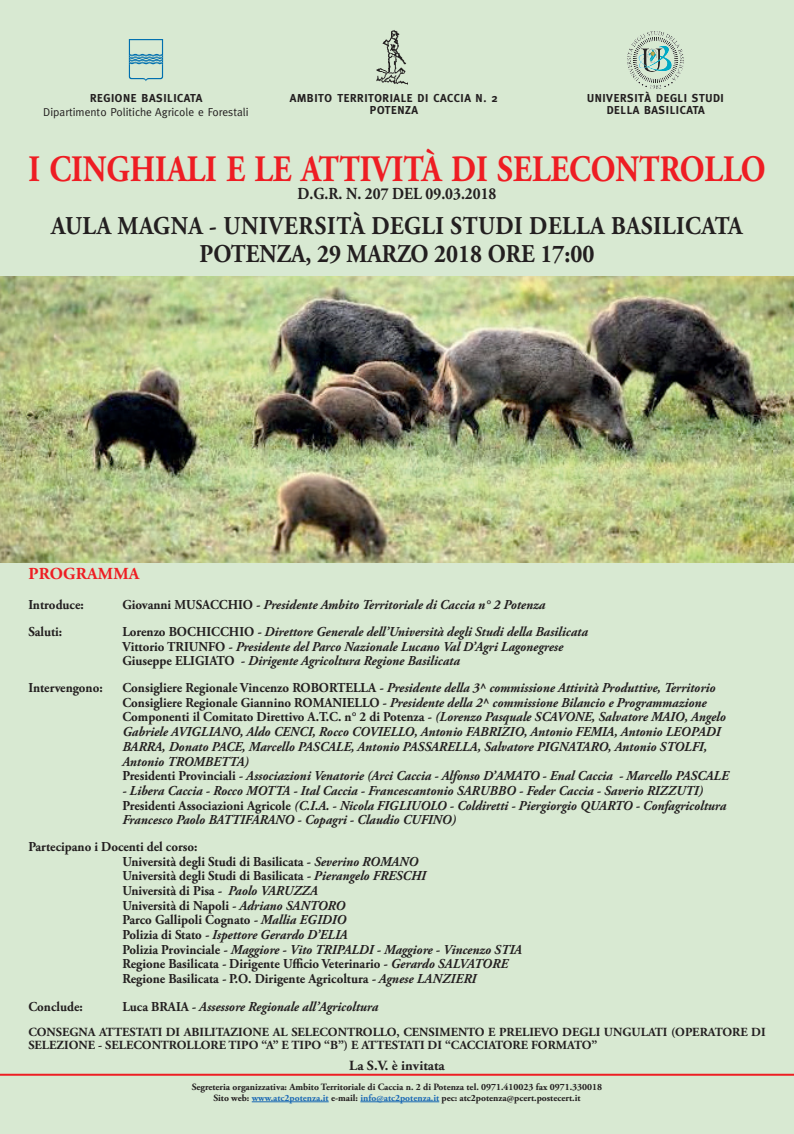
<style>
.page{position:relative;width:794px;height:1134px;background:#d8e9d2}
.page>*{position:absolute;margin:0;border:0;box-sizing:border-box;transform-origin:0 0}
.t1{font:700 37.2px "Adobe Garamond Pro";color:#ee1d23;scale:.85 1}
.t2{font:700 25.6px/27.6px "Adobe Garamond Pro";letter-spacing:.02em;color:#231f20;text-align:center;scale:.9 1}
.t3{font:700 16.8px "Adobe Garamond Pro";color:#231f20;scale:.9 1}
.t4{font:700 16.8px "Adobe Garamond Pro";letter-spacing:.015em;color:#ee1d23}
.t5{font:700 14px "Adobe Garamond Pro";color:#231f20}
.t6{font:italic 700 13.6px/14.7px "Adobe Garamond Pro";color:#231f20;scale:.95 1}
.t7{font:700 13.6px/14.7px "Adobe Garamond Pro";color:#231f20;scale:.95 1}
.t8{font:700 12.4px/13.4px "Adobe Garamond Pro";color:#231f20}
.t9{font:700 11.52px/12.5px "Meta";letter-spacing:.05em;color:#231f20;text-align:center}
.t10{font:11.52px "Meta";color:#231f20}
.t11{font:700 9.6px/10.4px "Adobe Garamond Pro";color:#231f20;text-align:center}
.s1{font-style:normal}
.s2{font-style:italic}
.s3{color:#1b69b4}
</style>
<div class="page">
<img style="left:376px;top:30px;width:32px;height:55px">
<img style="left:627px;top:32px;width:57px;height:56px">
<svg style="left:129px;top:39px;width:34px;height:42px"></svg>
<hr style="left:252px;top:1101px;width:77px;height:1px;background:#1b69b4">
<hr style="left:360px;top:1101px;width:79px;height:1px;background:#1b69b4">
<img style="left:0;top:277px;width:794px;height:285px">
<hr style="left:0;top:1074px;width:794px;height:2px;background:#ee1d23">
<p class="t9" style="left:90px;top:92px;width:114px">REGIONE BASILICATA</p>
<p class="t10" style="left:43px;top:105px;width:207px">Dipartimento Politiche Agricole e Forestali</p>
<p class="t9" style="left:290px;top:92px;width:209px">AMBITO TERRITORIALE DI CACCIA N. 2<br>POTENZA</p>
<p class="t9" style="left:587px;top:92px;width:138px">UNIVERSITÀ DEGLI STUDI<br>DELLA BASILICATA</p>
<h1 class="t1" style="left:28px;top:148px;width:869px">I CINGHIALI E LE ATTIVITÀ DI SELECONTROLLO</h1>
<p class="t3" style="left:297px;top:184px;width:222px">D.G.R. N. 207 DEL 09.03.2018</p>
<h2 class="t2" style="left:51px;top:213px;width:769px">AULA MAGNA - UNIVERSITÀ DEGLI STUDI DELLA BASILICATA<br>POTENZA, 29 MARZO 2018 ORE 17:00</h2>
<p class="t4" style="left:28px;top:564px;width:112px">PROGRAMMA</p>
<p class="t7" style="left:28px;top:598px;width:60px">Introduce:</p>
<p class="t6" style="left:122px;top:598px;width:447px"><span class="s1">Giovanni MUSACCHIO</span> - Presidente Ambito Territoriale di Caccia n° 2 Potenza</p>
<p class="t7" style="left:28px;top:625px;width:37px">Saluti:</p>
<p class="t6" style="left:122px;top:625px;width:491px"><span class="s1">Lorenzo BOCHICCHIO</span> - Direttore Generale dell’Università degli Studi della Basilicata<br><span class="s1">Vittorio TRIUNFO</span> - Presidente del Parco Nazionale Lucano Val D’Agri Lagonegrese<br><span class="s1">Giuseppe ELIGIATO</span> - Dirigente Agricoltura Regione Basilicata</p>
<p class="t7" style="left:28px;top:681px;width:80px">Intervengono:</p>
<p class="t6" style="left:122px;top:681px;width:640px"><span class="s1">Consigliere Regionale Vincenzo ROBORTELLA</span> - Presidente della 3^ commissione Attività Produttive, Territorio <span class="s1">Consigliere Regionale Giannino ROMANIELLO</span> - Presidente della 2^ commissione Bilancio e Programmazione <span class="s1">Componenti il Comitato Direttivo A.T.C. n° 2 di Potenza -</span> (Lorenzo Pasquale SCAVONE, Salvatore MAIO, Angelo Gabriele AVIGLIANO, Aldo CENCI, Rocco COVIELLO, Antonio FABRIZIO, Antonio FEMIA, Antonio LEOPADI BARRA, Donato PACE, Marcello PASCALE, Antonio PASSARELLA, Salvatore PIGNATARO, Antonio STOLFI, Antonio TROMBETTA)<br><span class="s1">Presidenti Provinciali</span> - Associazioni Venatorie (Arci Caccia - Alfonso D’AMATO - Enal Caccia - Marcello PASCALE</p>
<p class="t6" style="left:122px;top:783px;width:637px">- Libera Caccia - Rocco MOTTA - Ital Caccia - Francescantonio SARUBBO - Feder Caccia - Saverio RIZZUTI)<br><span class="s1">Presidenti Associazioni Agricole</span> (C.I.A. - Nicola FIGLIUOLO - Coldiretti - Piergiorgio QUARTO - Confagricoltura<br>Francesco Paolo BATTIFARANO - Copagri - Claudio CUFINO)</p>
<p class="t7" style="left:122px;top:839px;width:422px;text-indent:-94px">Partecipano i Docenti del corso:<br>Università degli Studi di Basilicata - <span class="s2">Severino ROMANO<br></span>Università degli Studi di Basilicata <span class="s2">- Pierangelo FRESCHI<br></span>Università di Pisa <span class="s2">- Paolo VARUZZA<br></span>Università di Napoli <span class="s2">- Adriano SANTORO<br></span>Parco Gallipoli Cognato <span class="s2">- Mallia EGIDIO<br></span>Polizia di Stato <span class="s2">- Ispettore Gerardo D’ELIA<br></span>Polizia Provinciale <span class="s2">- Maggiore - Vito TRIPALDI - Maggiore - Vincenzo STIA </span>Regione Basilicata <span class="s2">-</span> Dirigente Ufficio Veterinario <span class="s2">- Gerardo SALVATORE </span>Regione Basilicata <span class="s2">-</span> P.O. Dirigente Agricoltura <span class="s2">- Agnese LANZIERI</span></p>
<p class="t7" style="left:28px;top:999px;width:59px">Conclude:</p>
<p class="t6" style="left:122px;top:999px;width:271px"><span class="s1">Luca BRAIA</span> - Assessore Regionale all’Agricoltura</p>
<p class="t8" style="left:28px;top:1025px;width:739px">CONSEGNA ATTESTATI DI ABILITAZIONE AL SELECONTROLLO, CENSIMENTO E PRELIEVO DEGLI UNGULATI (OPERATORE DI<br>SELEZIONE - SELECONTROLLORE TIPO “A” E TIPO “B”) E ATTESTATI DI “CACCIATORE FORMATO”</p>
<p class="t5" style="left:349px;top:1057px;width:97px">La S.V. è invitata</p>
<p class="t11" style="left:192px;top:1082px;width:412px">Segreteria organizzativa: Ambito Territoriale di Caccia n. 2 di Potenza tel. 0971.410023 fax 0971.330018<br>Sito web: <span class="s3">www.atc2potenza.it</span> e-mail: <span class="s3">info@atc2potenza.it</span> pec: atc2potenza@pcert.postecert.it</p>
</div>
